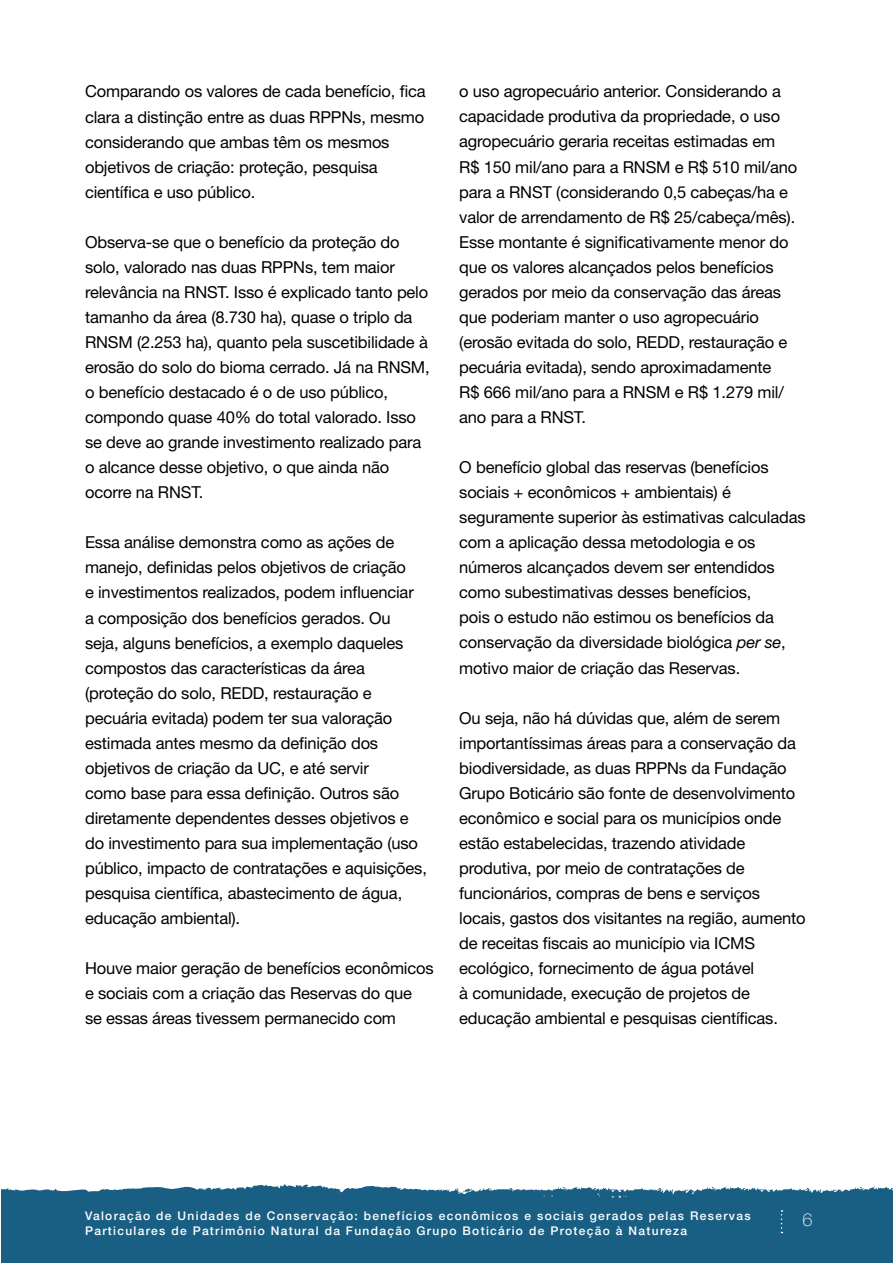
<style>
.page{position:relative;width:893px;height:1263px;background:#fff}
.page>*{position:absolute;margin:0;border:0;box-sizing:border-box;transform-origin:0 0}
.t1{font:100 18px "Helvetica Neue LT Std";color:#fff}
.t2{font:16.5px/25px "Helvetica Neue LT Std";letter-spacing:-.01em;color:#000}
.t3{font:500 12px/14.4px "Helvetica Neue LT Std";letter-spacing:.11em;color:#fff}
.s1{font-style:italic}
</style>
<div class="page">
<svg style="left:1px;top:1184px;width:892px;height:79px;background:#27698a"></svg>
<svg style="left:781px;top:1210px;width:1px;height:23px"></svg>
<p class="t2" style="left:85px;top:79px;width:342px">Comparando os valores de cada benefício, fica clara a distinção entre as duas RPPNs, mesmo considerando que ambas têm os mesmos objetivos de criação: proteção, pesquisa científica e uso público.</p>
<p class="t2" style="left:85px;top:229px;width:346px">Observa-se que o benefício da proteção do solo, valorado nas duas RPPNs, tem maior relevância na RNST. Isso é explicado tanto pelo tamanho da área (8.730 ha), quase o triplo da RNSM (2.253 ha), quanto pela suscetibilidade à erosão do solo do bioma cerrado. Já na RNSM, o benefício destacado é o de uso público, compondo quase 40% do total valorado. Isso se deve ao grande investimento realizado para o alcance desse objetivo, o que ainda não ocorre na RNST.</p>
<p class="t2" style="left:85px;top:530px;width:343px">Essa análise demonstra como as ações de manejo, definidas pelos objetivos de criação<br>e investimentos realizados, podem influenciar<br>a composição dos benefícios gerados. Ou seja, alguns benefícios, a exemplo daqueles compostos das características da área (proteção do solo, REDD, restauração e pecuária evitada) podem ter sua valoração estimada antes mesmo da definição dos objetivos de criação da UC, e até servir<br>como base para essa definição. Outros são diretamente dependentes desses objetivos e do investimento para sua implementação (uso público, impacto de contratações e aquisições, pesquisa científica, abastecimento de água, educação ambiental).</p>
<p class="t2" style="left:85px;top:955px;width:350px">Houve maior geração de benefícios econômicos e sociais com a criação das Reservas do que<br>se essas áreas tivessem permanecido com</p>
<p class="t2" style="left:459px;top:79px;width:340px">o uso agropecuário anterior. Considerando a capacidade produtiva da propriedade, o uso agropecuário geraria receitas estimadas em R$ 150 mil/ano para a RNSM e R$ 510 mil/ano para a RNST (considerando 0,5 cabeças/ha e valor de arrendamento de R$ 25/cabeça/mês).<br>Esse montante é significativamente menor do que os valores alcançados pelos benefícios gerados por meio da conservação das áreas que poderiam manter o uso agropecuário (erosão evitada do solo, REDD, restauração e pecuária evitada), sendo aproximadamente<br>R$ 666 mil/ano para a RNSM e R$ 1.279 mil/ ano para a RNST.</p>
<p class="t2" style="left:459px;top:454px;width:348px">O benefício global das reservas (benefícios sociais + econômicos + ambientais) é seguramente superior às estimativas calculadas com a aplicação dessa metodologia e os números alcançados devem ser entendidos como subestimativas desses benefícios,<br>pois o estudo não estimou os benefícios da conservação da diversidade biológica <span class="s1">per se</span>, motivo maior de criação das Reservas.</p>
<p class="t2" style="left:459px;top:705px;width:348px">Ou seja, não há dúvidas que, além de serem importantíssimas áreas para a conservação da biodiversidade, as duas RPPNs da Fundação Grupo Boticário são fonte de desenvolvimento econômico e social para os municípios onde estão estabelecidas, trazendo atividade produtiva, por meio de contratações de funcionários, compras de bens e serviços locais, gastos dos visitantes na região, aumento de receitas fiscais ao município via ICMS ecológico, fornecimento de água potável<br>à comunidade, execução de projetos de educação ambiental e pesquisas científicas.</p>
<p class="t3" style="left:85px;top:1208px;width:667px">Valoração de Unidades de Conservação: benefícios econômicos e sociais gerados pelas Reservas<br>Particulares de Patrimônio Natural da Fundação Grupo Boticário de Proteção à Natureza</p>
<p class="t1" style="left:803px;top:1209px;width:12px">6</p>
</div>
